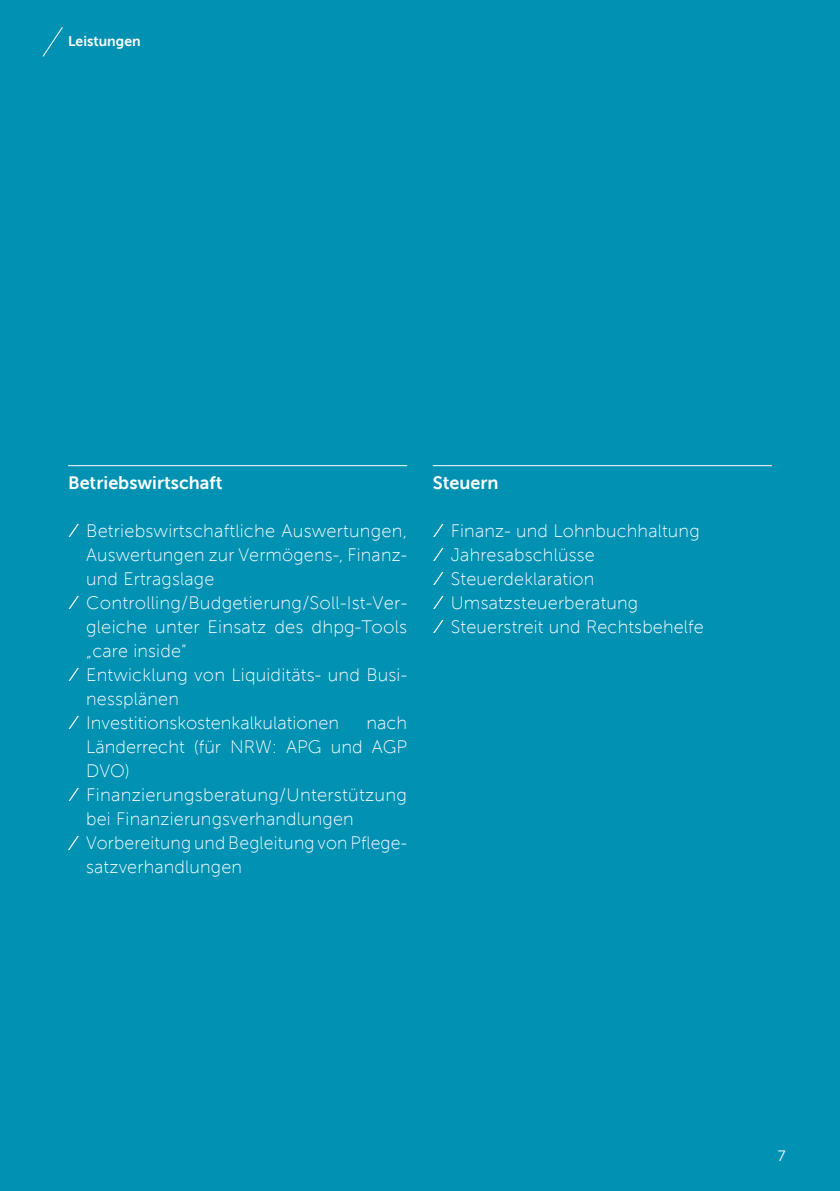
<style>
.page{position:relative;width:840px;height:1191px;background:#fff}
.page>*{position:absolute;margin:0;border:0;box-sizing:border-box;transform-origin:0 0}
.t1{font:18px/24px "Museofordhpg";letter-spacing:.01em;color:#fff}
.t2{font:800 18px "Museofordhpg";color:#fff}
.t3{font:700 15px "Museofordhpg";color:#fff}
.t4{font:800 14px "Museofordhpg";color:#fff}
</style>
<div class="page">
<div style="left:0;top:0;width:839px;height:1191px;background:#0091b3"></div>
<hr style="left:68px;top:465px;width:339px;height:1px;background:#fff">
<svg style="left:68px;top:524px;width:11px;height:13px"></svg>
<svg style="left:68px;top:596px;width:11px;height:13px"></svg>
<svg style="left:68px;top:668px;width:11px;height:13px"></svg>
<svg style="left:68px;top:716px;width:11px;height:13px"></svg>
<svg style="left:68px;top:788px;width:11px;height:13px"></svg>
<svg style="left:68px;top:836px;width:11px;height:13px"></svg>
<hr style="left:432px;top:465px;width:339px;height:1px;background:#fff">
<svg style="left:433px;top:524px;width:10px;height:13px"></svg>
<svg style="left:433px;top:548px;width:10px;height:13px"></svg>
<svg style="left:433px;top:572px;width:10px;height:13px"></svg>
<svg style="left:433px;top:596px;width:10px;height:13px"></svg>
<svg style="left:433px;top:620px;width:10px;height:13px"></svg>
<svg style="left:42px;top:27px;width:21px;height:30px"></svg>
<p class="t4" style="left:68px;top:34px;width:74px">Leistungen</p>
<p class="t2" style="left:68px;top:472px;width:156px">Betriebswirtschaft</p>
<p class="t1" style="left:86px;top:519px;width:322px">Betriebswirtschaftliche Auswertungen,<br>Auswertungen zur Vermögens-, Finanz&shy;und Ertragslage<br>Controlling/Budgetierung/Soll-Ist-Ver&shy;gleiche unter Einsatz des dhpg-Tools „care inside“<br>Entwicklung von Liquiditäts- und Busi&shy;nessplänen<br>Investitionskostenkalkulationen</p>
<p class="t1" style="left:86px;top:711px;width:322px;text-indent:280px">nach<br>Länderrecht (für NRW: APG und AGP<br>DVO)<br>Finanzierungsberatung/Unterstützung bei Finanzierungsverhandlungen<br>Vorbereitung und Begleitung von Pflege&shy;satzverhandlungen</p>
<p class="t2" style="left:432px;top:472px;width:67px">Steuern</p>
<p class="t1" style="left:450px;top:519px;width:254px">Finanz- und Lohnbuchhaltung<br>Jahresabschlüsse<br>Steuerdeklaration<br>Umsatzsteuerberatung<br>Steuerstreit und Rechtsbehelfe</p>
<p class="t3" style="left:777px;top:1147px;width:9px">7</p>
</div>
